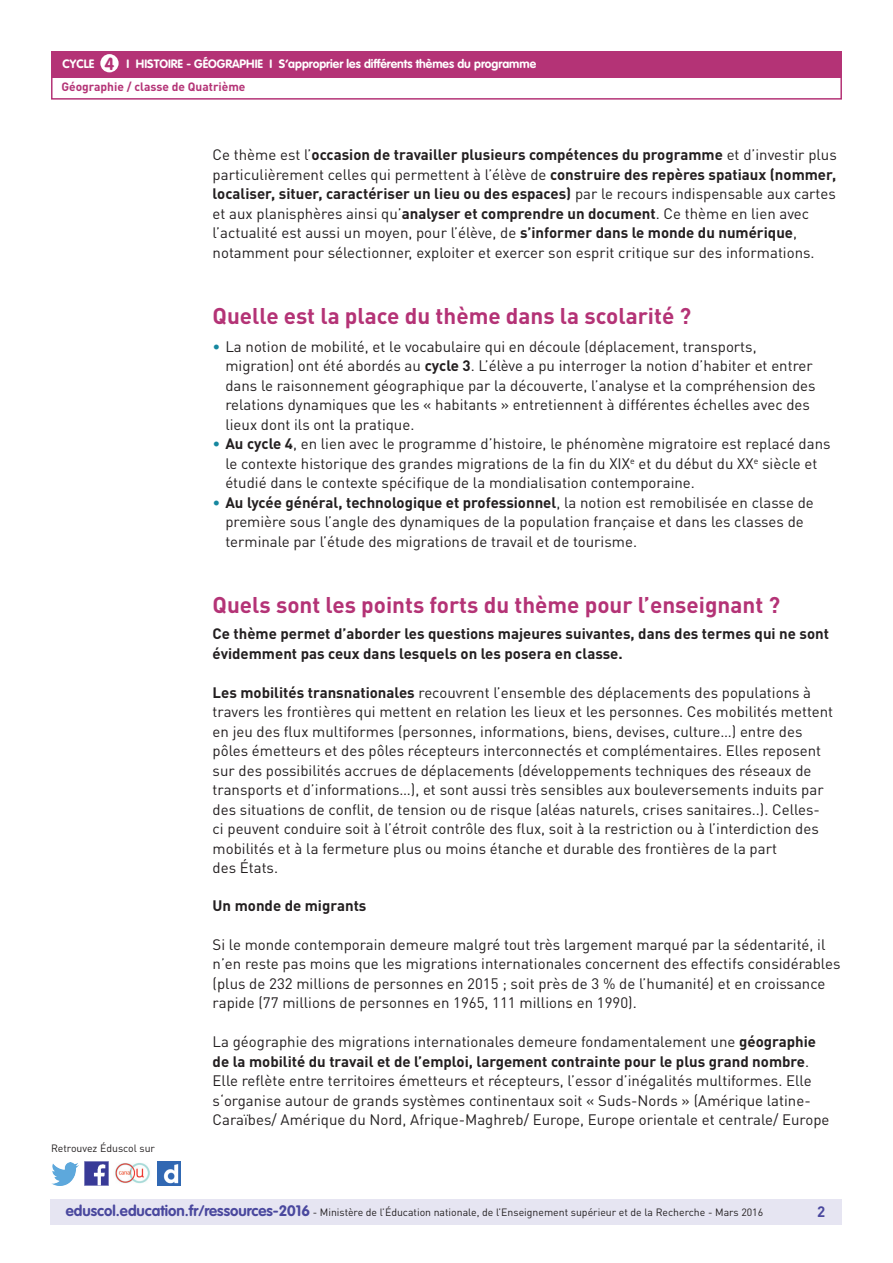
<style>
.page{position:relative;width:893px;height:1263px;background:#fff}
.page>*{position:absolute;margin:0;border:0;box-sizing:border-box;transform-origin:0 0}
.t1{font:700 22.5px "DIN Pro";color:#b43376}
.t2{font:15px/19.5px "DIN Pro";color:#231f20}
.t3{font:700 15px/19.5px "DIN Pro";color:#231f20}
.t4{font:700 15px "DIN Pro";color:#4a489e}
.t5{font:700 12px "VAG Rounded Std";color:#fff}
.t6{font:700 12px "DIN Pro";color:#b43376}
.t7{font:10.5px "DIN Pro";color:#231f20}
.s1{font-size:17.25px;color:#b43376}
.s2{font-weight:700}
.s3{color:#16879f}
.s4{font-family:"VAG Rounded Std";font-weight:700;font-size:15px;color:#4a489e}
</style>
<div class="page">
<div style="left:50px;top:1199px;width:791px;height:26px;background:#e6e5f2"></div>
<div style="left:51px;top:51px;width:791px;height:27px;background:#b43376"></div>
<div style="left:100px;top:54px;width:19px;height:18px;background:#fff;border-radius:50%"></div>
<div style="left:51px;top:75px;width:791px;height:25px;border:2px solid #b43376"></div>
<img style="left:85px;top:1162px;width:23px;height:23px">
<img style="left:51px;top:1163px;width:28px;height:22px">
<img style="left:158px;top:1162px;width:22px;height:23px">
<img style="left:115px;top:1163px;width:35px;height:21px">
<p class="t5" style="left:63px;top:57px;width:475px">CYCLE <span class="s1">4</span> I Histoire - Géographie I S’approprier les différents thèmes du programme</p>
<p class="t6" style="left:61px;top:79px;width:186px">Géographie / classe de Quatrième</p>
<p class="t2" style="left:213px;top:145px;width:626px">Ce thème est l’<span class="s2">occasion de travailler plusieurs compétences du programme</span> et d’investir plus particulièrement celles qui permettent à l’élève de <span class="s2">construire des repères spatiaux (nommer, localiser, situer, caractériser un lieu ou des espaces)</span> par le recours indispensable aux cartes et aux planisphères ainsi qu’<span class="s2">analyser et comprendre un document</span>. Ce thème en lien avec l’actualité est aussi un moyen, pour l’élève, de <span class="s2">s’informer dans le monde du numérique</span>, notamment pour sélectionner, exploiter et exercer son esprit critique sur des informations.</p>
<h1 class="t1" style="left:213px;top:301px;width:480px">Quelle est la place du thème dans la scolarité ?</h1>
<p class="t2" style="left:225px;top:336px;width:592px;text-indent:-13px"><span class="s3">•</span> La notion de mobilité, et le vocabulaire qui en découle (déplacement, transports, migration) ont été abordés au <span class="s2">cycle 3</span>. L’élève a pu interroger la notion d’habiter et entrer dans le raisonnement géographique par la découverte, l’analyse et la compréhension des relations dynamiques que les « habitants » entretiennent à différentes échelles avec des lieux dont ils ont la pratique.</p>
<p class="t2" style="left:225px;top:434px;width:607px;text-indent:-13px"><span class="s3">•</span> <span class="s2">Au cycle 4</span>, en lien avec le programme d’histoire, le phénomène migratoire est replacé dans le contexte historique des grandes migrations de la fin du XIX<sup>e</sup> et du début du XX<sup>e</sup> siècle et étudié dans le contexte spécifique de la mondialisation contemporaine.</p>
<p class="t2" style="left:225px;top:492px;width:590px;text-indent:-13px"><span class="s3">•</span> <span class="s2">Au lycée général, technologique et professionnel</span>, la notion est remobilisée en classe de première sous l’angle des dynamiques de la population française et dans les classes de terminale par l’étude des migrations de travail et de tourisme.</p>
<p class="t7" style="left:51px;top:1141px;width:106px">Retrouvez Éduscol sur</p>
<h1 class="t1" style="left:213px;top:590px;width:569px">Quels sont les points forts du thème pour l’enseignant ?</h1>
<p class="t3" style="left:213px;top:624px;width:618px">Ce thème permet d’aborder les questions majeures suivantes, dans des termes qui ne sont évidemment pas ceux dans lesquels on les posera en classe.</p>
<p class="t2" style="left:213px;top:682px;width:622px"><span class="s2">Les mobilités transnationales</span> recouvrent l’ensemble des déplacements des populations à travers les frontières qui mettent en relation les lieux et les personnes. Ces mobilités mettent en jeu des flux multiformes (personnes, informations, biens, devises, culture…) entre des pôles émetteurs et des pôles récepteurs interconnectés et complémentaires. Elles reposent sur des possibilités accrues de déplacements (développements techniques des réseaux de transports et d’informations…), et sont aussi très sensibles aux bouleversements induits par des situations de conflit, de tension ou de risque (aléas naturels, crises sanitaires..). Celles&shy;ci peuvent conduire soit à l’étroit contrôle des flux, soit à la restriction ou à l’interdiction des mobilités et à la fermeture plus ou moins étanche et durable des frontières de la part<br>des États.</p>
<p class="t3" style="left:213px;top:895px;width:155px">Un monde de migrants</p>
<p class="t2" style="left:213px;top:934px;width:629px">Si le monde contemporain demeure malgré tout très largement marqué par la sédentarité, il n’en reste pas moins que les migrations internationales concernent des effectifs considérables (plus de 232 millions de personnes en 2015 ; soit près de 3 % de l’humanité) et en croissance rapide (77 millions de personnes en 1965, 111 millions en 1990).</p>
<p class="t2" style="left:213px;top:1032px;width:618px">La géographie des migrations internationales demeure fondamentalement une <span class="s2">géographie de la mobilité du travail et de l’emploi, largement contrainte pour le plus grand nombre</span>.<br>Elle reflète entre territoires émetteurs et récepteurs, l’essor d’inégalités multiformes. Elle s‘organise autour de grands systèmes continentaux soit « Suds-Nords » (Amérique latine-Caraïbes/ Amérique du Nord, Afrique-Maghreb/ Europe, Europe orientale et centrale/ Europe</p>
<p class="t7" style="left:66px;top:1205px;width:699px"><span class="s4">eduscol.education.fr/ressources-2016</span> - Ministère de l’Éducation nationale, de l’Enseignement supérieur et de la Recherche - Mars 2016</p>
<p class="t4" style="left:817px;top:1201px;width:10px">2</p>
</div>
